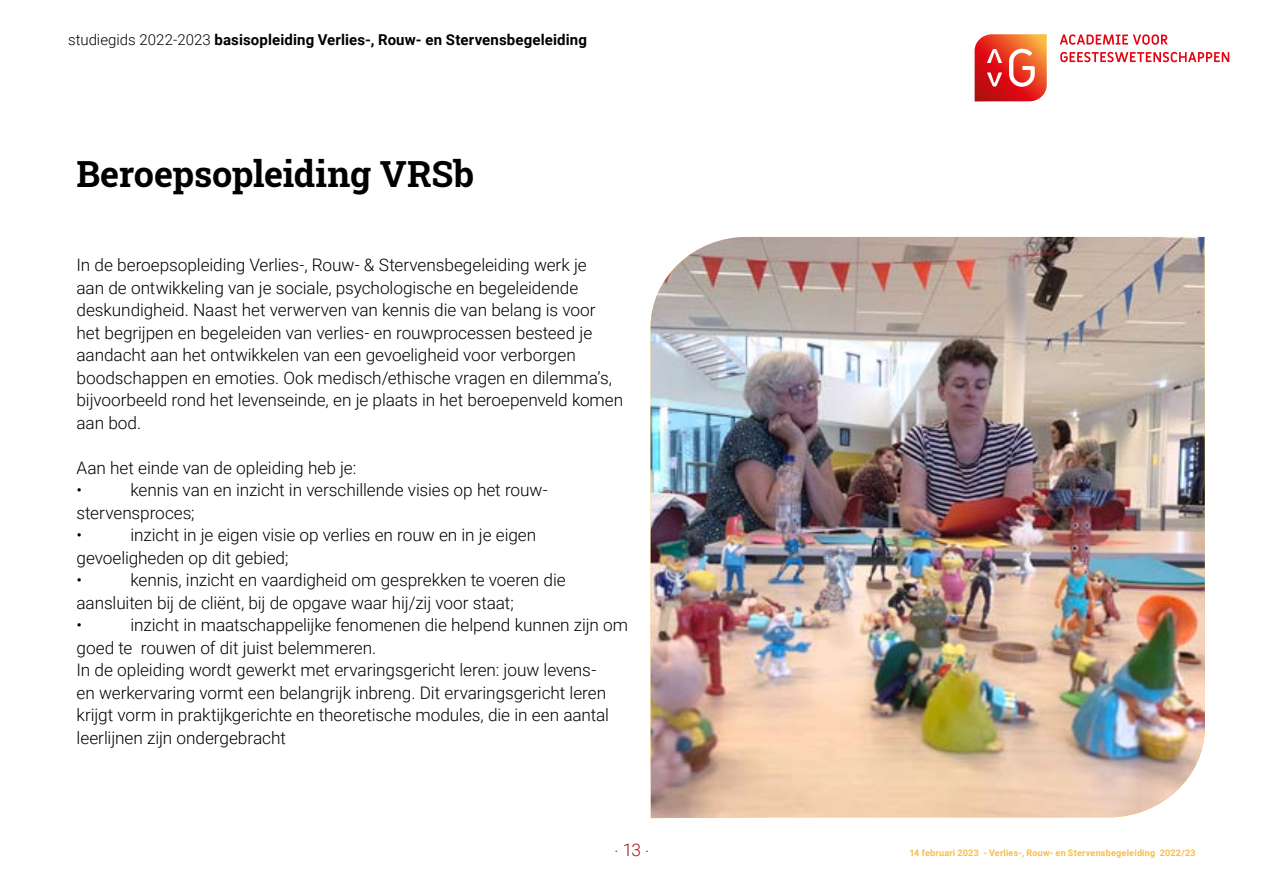
<style>
.page{position:relative;width:1263px;height:893px;background:#fff}
.page>*{position:absolute;margin:0;border:0;box-sizing:border-box;transform-origin:0 0}
.t1{font:36px "Roboto Slab";letter-spacing:-.01em;color:#000}
.t2{font:300 17.25px/22.5px "Roboto";letter-spacing:-.005em;color:#000}
.t3{font:300 17.25px "Roboto";color:#a4130e}
.t4{font:700 15px "Roboto";letter-spacing:.01em;color:#000}
.t5{font:700 9px "Roboto";letter-spacing:.025em;color:#fbbc43}
.s1{font-weight:300}
</style>
<div class="page">
<svg style="left:1060px;top:34px;width:107px;height:11px"></svg>
<svg style="left:1060px;top:52px;width:169px;height:10px"></svg>
<svg style="left:974px;top:34px;width:73px;height:67px;background:#e55540"></svg>
<img style="left:651px;top:237px;width:554px;height:581px">
<p class="t4" style="left:68px;top:29px;width:520px"><span class="s1">studiegids 2022-2023</span> basisopleiding Verlies-, Rouw- en Stervensbegeleiding</p>
<h1 class="t1" style="left:77px;top:149px;width:399px">Beroepsopleiding VRSb</h1>
<p class="t2" style="left:77px;top:253px;width:548px">In de beroepsopleiding Verlies-, Rouw- &amp; Stervensbegeleiding werk je<br>aan de ontwikkeling van je sociale, psychologische en begeleidende deskundigheid. Naast het verwerven van kennis die van belang is voor het begrijpen en begeleiden van verlies- en rouwprocessen besteed je aandacht aan het ontwikkelen van een gevoeligheid voor verborgen boodschappen en emoties. Ook medisch/ethische vragen en dilemma’s, bijvoorbeeld rond het levenseinde, en je plaats in het beroepenveld komen aan bod.</p>
<p class="t2" style="left:77px;top:455px;width:281px">Aan het einde van de opleiding heb je: •</p>
<p class="t2" style="left:77px;top:478px;width:473px;text-indent:54px">kennis van en inzicht in verschillende visies op het rouw&shy;stervensproces;<br>•</p>
<p class="t2" style="left:77px;top:523px;width:461px;text-indent:54px">inzicht in je eigen visie op verlies en rouw en in je eigen gevoeligheden op dit gebied;<br>•</p>
<p class="t2" style="left:77px;top:568px;width:491px;text-indent:54px">kennis, inzicht en vaardigheid om gesprekken te voeren die aansluiten bij de cliënt, bij de opgave waar hij/zij voor staat;<br>•</p>
<p class="t2" style="left:77px;top:613px;width:553px;text-indent:54px">inzicht in maatschappelijke fenomenen die helpend kunnen zijn om goed te rouwen of dit juist belemmeren.<br>In de opleiding wordt gewerkt met ervaringsgericht leren: jouw levens-<br>en werkervaring vormt een belangrijk inbreng. Dit ervaringsgericht leren krijgt vorm in praktijkgerichte en theoretische modules, die in een aantal leerlijnen zijn ondergebracht</p>
<p class="t3" style="left:615px;top:836px;width:36px">. 13 .</p>
<p class="t5" style="left:909px;top:847px;width:288px">14 februari 2023 - Verlies-, Rouw- en Stervensbegeleiding 2022/23</p>
</div>
